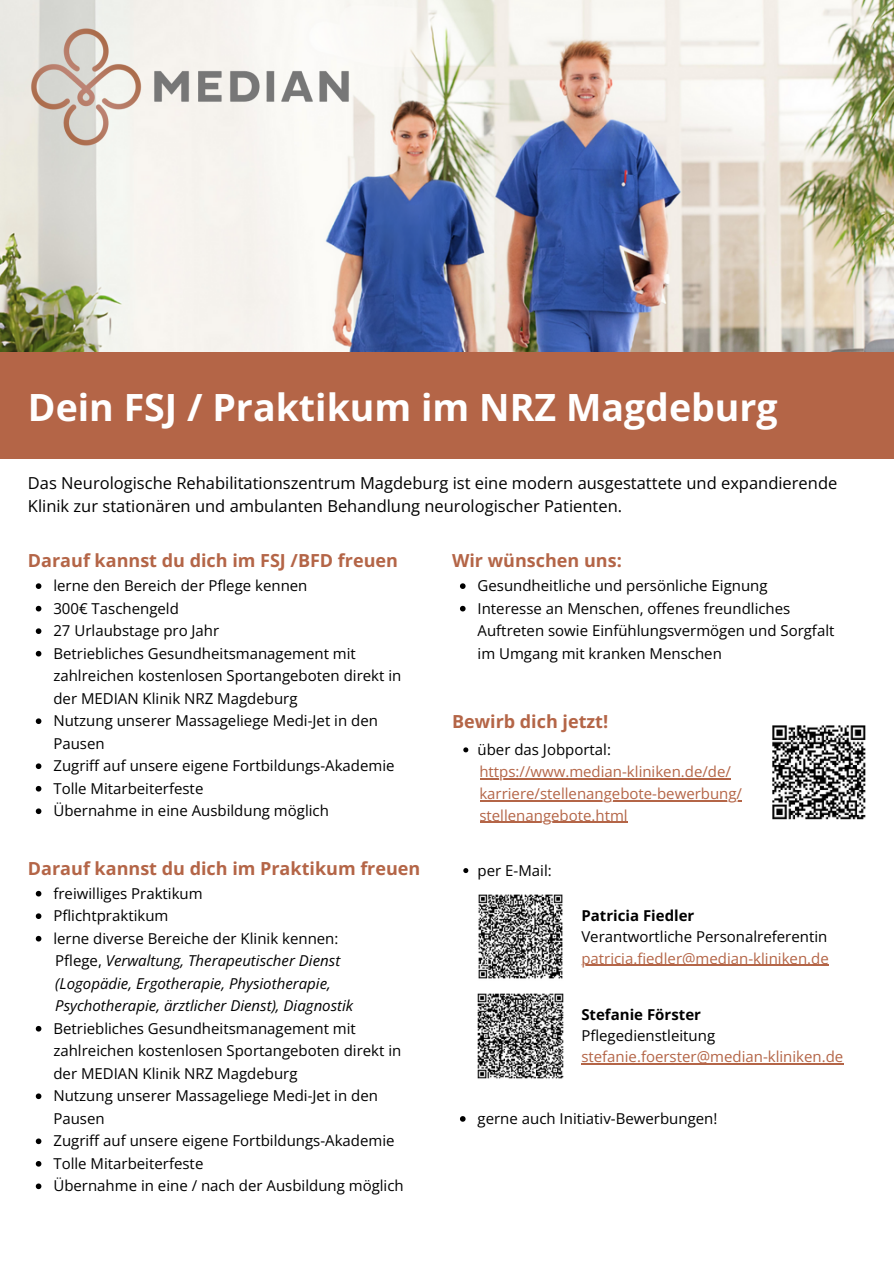
<style>
.page{position:relative;width:894px;height:1264px;background:#fff}
.page>*{position:absolute;margin:0;border:0;box-sizing:border-box;transform-origin:0 0}
.t1{font:700 37.5px "Open Sans";color:#fff}
.t2{font:700 18px "Open Sans";color:#b46547}
.t3{font:16.5px/22.5px "Open Sans";color:#000}
.t4{font:15px/22.5px "Open Sans";color:#000}
.t5{font:15px "Open Sans";color:#b46547}
.t6{font:italic 15px "Open Sans";color:#000}
.t7{font:700 15px "Open Sans";color:#000}
.s1{font-style:normal}
</style>
<div class="page">
<img style="left:0;top:0;width:893px;height:353px">
<div style="left:0;top:353px;width:893px;height:106px;background:#b46547"></div>
<img style="left:22px;top:27px;width:336px;height:120px">
<hr style="left:581px;top:964px;width:247px;height:1px;background:#b46547">
<img style="left:478px;top:894px;width:85px;height:85px">
<hr style="left:581px;top:1063px;width:262px;height:1px;background:#b46547">
<img style="left:478px;top:993px;width:85px;height:86px">
<img style="left:772px;top:725px;width:93px;height:94px">
<svg style="left:463px;top:747px;width:5px;height:5px"></svg>
<hr style="left:479px;top:778px;width:251px;height:1px;background:#b46547">
<hr style="left:479px;top:800px;width:263px;height:1px;background:#b46547">
<hr style="left:479px;top:821px;width:148px;height:2px;background:#b46547">
<svg style="left:463px;top:868px;width:5px;height:5px"></svg>
<svg style="left:36px;top:583px;width:5px;height:6px"></svg>
<svg style="left:36px;top:606px;width:5px;height:5px"></svg>
<svg style="left:36px;top:628px;width:5px;height:6px"></svg>
<svg style="left:36px;top:651px;width:5px;height:5px"></svg>
<svg style="left:36px;top:718px;width:5px;height:6px"></svg>
<svg style="left:36px;top:763px;width:5px;height:6px"></svg>
<svg style="left:36px;top:786px;width:5px;height:5px"></svg>
<svg style="left:36px;top:808px;width:5px;height:6px"></svg>
<svg style="left:36px;top:890px;width:5px;height:6px"></svg>
<svg style="left:36px;top:913px;width:5px;height:6px"></svg>
<svg style="left:36px;top:935px;width:5px;height:6px"></svg>
<svg style="left:36px;top:1025px;width:5px;height:6px"></svg>
<svg style="left:36px;top:1093px;width:5px;height:6px"></svg>
<svg style="left:36px;top:1138px;width:5px;height:6px"></svg>
<svg style="left:36px;top:1161px;width:5px;height:5px"></svg>
<svg style="left:36px;top:1183px;width:5px;height:6px"></svg>
<svg style="left:460px;top:583px;width:5px;height:6px"></svg>
<svg style="left:460px;top:606px;width:5px;height:5px"></svg>
<svg style="left:460px;top:1116px;width:5px;height:5px"></svg>
<p class="t1" style="left:28px;top:380px;width:751px">Dein FSJ / Praktikum im NRZ Magdeburg</p>
<p class="t3" style="left:28px;top:472px;width:810px">Das Neurologische Rehabilitationszentrum Magdeburg ist eine modern ausgestattete und expandierende<br>Klinik zur stationären und ambulanten Behandlung neurologischer Patienten.</p>
<p class="t2" style="left:28px;top:548px;width:371px">Darauf kannst du dich im FSJ /BFD freuen</p>
<h2 class="t4" style="left:53px;top:574px;width:255px">lerne den Bereich der Pflege kennen</h2>
<p class="t4" style="left:53px;top:596px;width:127px">300€ Taschengeld</p>
<p class="t4" style="left:53px;top:619px;width:167px">27 Urlaubstage pro Jahr</p>
<p class="t4" style="left:53px;top:641px;width:349px">Betriebliches Gesundheitsmanagement mit zahlreichen kostenlosen Sportangeboten direkt in der MEDIAN Klinik NRZ Magdeburg</p>
<p class="t4" style="left:53px;top:709px;width:326px">Nutzung unserer Massageliege Medi-Jet in den<br>Pausen</p>
<p class="t4" style="left:53px;top:754px;width:342px">Zugriff auf unsere eigene Fortbildungs-Akademie</p>
<p class="t4" style="left:53px;top:776px;width:151px">Tolle Mitarbeiterfeste</p>
<h2 class="t4" style="left:53px;top:799px;width:277px">Übernahme in eine Ausbildung möglich</h2>
<p class="t2" style="left:28px;top:855px;width:394px">Darauf kannst du dich im Praktikum freuen</p>
<p class="t4" style="left:53px;top:881px;width:151px">freiwilliges Praktikum</p>
<p class="t4" style="left:53px;top:904px;width:116px">Pflichtpraktikum</p>
<p class="t4" style="left:53px;top:926px;width:286px">lerne diverse Bereiche der Klinik kennen:</p>
<p class="t6" style="left:55px;top:950px;width:286px"><span class="s1">Pflege,</span> Verwaltung, Therapeutischer Dienst</p>
<p class="t6" style="left:55px;top:972px;width:277px">(Logopädie, Ergotherapie, Physiotherapie,</p>
<p class="t6" style="left:55px;top:995px;width:299px">Psychotherapie, ärztlicher Dienst), Diagnostik</p>
<p class="t4" style="left:53px;top:1016px;width:349px">Betriebliches Gesundheitsmanagement mit zahlreichen kostenlosen Sportangeboten direkt in der MEDIAN Klinik NRZ Magdeburg</p>
<p class="t4" style="left:53px;top:1084px;width:326px">Nutzung unserer Massageliege Medi-Jet in den<br>Pausen</p>
<p class="t4" style="left:53px;top:1129px;width:342px">Zugriff auf unsere eigene Fortbildungs-Akademie</p>
<p class="t4" style="left:53px;top:1151px;width:151px">Tolle Mitarbeiterfeste</p>
<p class="t4" style="left:53px;top:1174px;width:352px">Übernahme in eine / nach der Ausbildung möglich</p>
<p class="t2" style="left:452px;top:548px;width:171px">Wir wünschen uns:</p>
<p class="t4" style="left:477px;top:574px;width:291px">Gesundheitliche und persönliche Eignung</p>
<p class="t4" style="left:477px;top:596px;width:358px">Interesse an Menschen, offenes freundliches<br>Auftreten sowie Einfühlungsvermögen und Sorgfalt im Umgang mit kranken Menschen</p>
<p class="t2" style="left:452px;top:708px;width:158px">Bewirb dich jetzt!</p>
<p class="t4" style="left:477px;top:737px;width:135px">über das Jobportal:</p>
<p class="t5" style="left:479px;top:760px;width:253px">https://www.median-kliniken.de/de/</p>
<p class="t5" style="left:479px;top:782px;width:264px">karriere/stellenangebote-bewerbung/</p>
<p class="t5" style="left:479px;top:804px;width:150px">stellenangebote.html</p>
<p class="t4" style="left:477px;top:858px;width:76px">per E-Mail:</p>
<h1 class="t7" style="left:581px;top:904px;width:114px">Patricia Fiedler</h1>
<h3 class="t4" style="left:581px;top:925px;width:247px">Verantwortliche Personalreferentin</h3>
<h2 class="t5" style="left:581px;top:947px;width:249px">patricia.fiedler@median-kliniken.de</h2>
<p class="t7" style="left:581px;top:1003px;width:121px">Stefanie Förster</p>
<p class="t4" style="left:581px;top:1023px;width:135px">Pflegedienstleitung</p>
<p class="t5" style="left:581px;top:1046px;width:263px">stefanie.foerster@median-kliniken.de</p>
<p class="t4" style="left:477px;top:1106px;width:241px">gerne auch Initiativ-Bewerbungen!</p>
</div>
